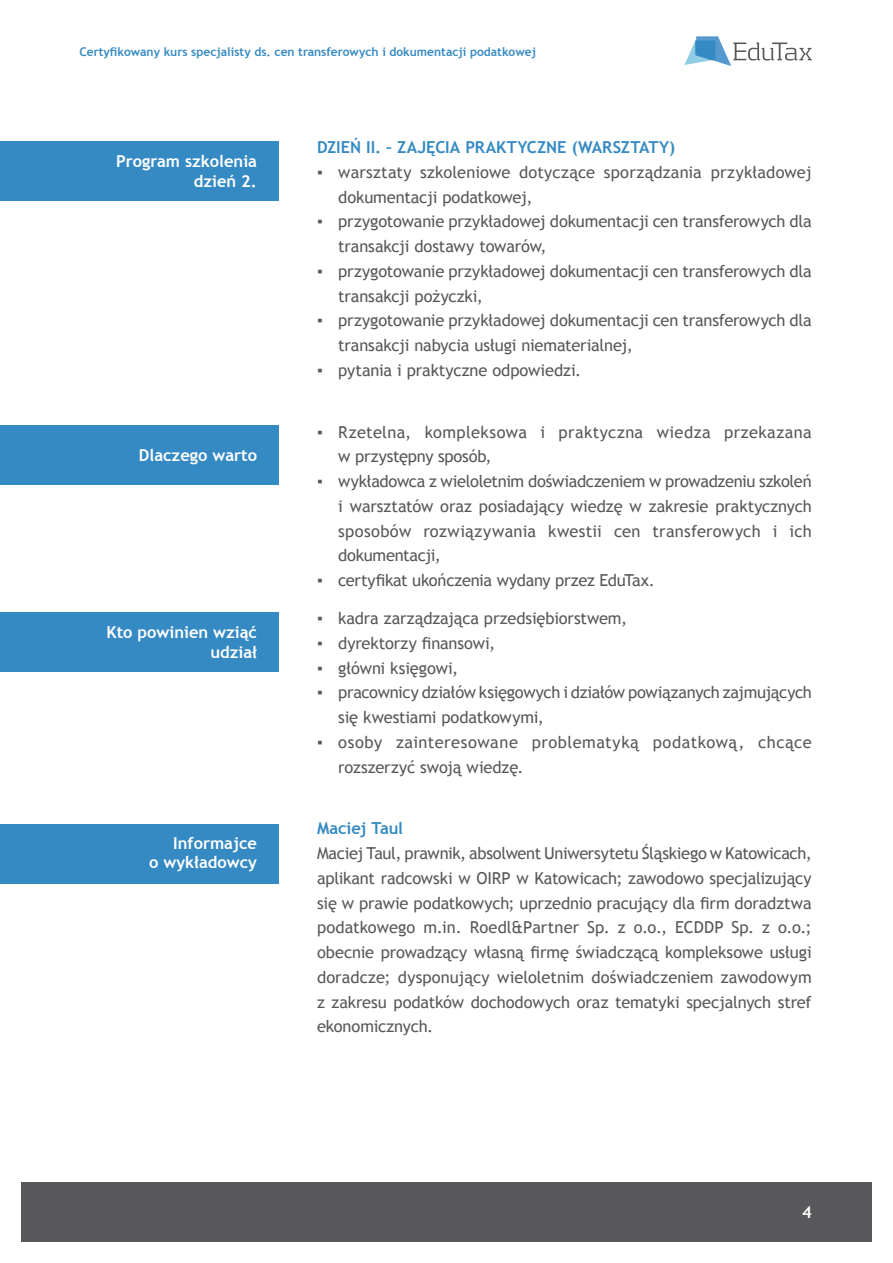
<style>
.page{position:relative;width:893px;height:1263px;background:#fff}
.page>*{position:absolute;margin:0;border:0;box-sizing:border-box;transform-origin:0 0}
.t1{font:16.5px/24.8px "Trebuchet MS";letter-spacing:-.01em;color:#58585a}
.t2{font:700 16.5px/19.8px "Trebuchet MS";color:#fff;text-align:right}
.t3{font:16.5px/24.8px "Trebuchet MS";letter-spacing:.025em;color:#58585a}
.t4{font:16.5px/24.8px "Trebuchet MS";letter-spacing:.02em;color:#58585a}
.t5{font:700 16.5px "Trebuchet MS";letter-spacing:.005em;color:#358ac3}
.t6{font:700 12px "Trebuchet MS";color:#358ac3}
</style>
<div class="page">
<svg style="left:684px;top:36px;width:128px;height:30px"></svg>
<div style="left:21px;top:1182px;width:851px;height:60px;background:#58585a"></div>
<div style="left:0;top:425px;width:278px;height:60px;background:#358ac3"></div>
<div style="left:0;top:612px;width:278px;height:60px;background:#358ac3"></div>
<div style="left:0;top:141px;width:278px;height:60px;background:#358ac3"></div>
<div style="left:0;top:824px;width:278px;height:60px;background:#358ac3"></div>
<p class="t6" style="left:79px;top:44px;width:458px">Certyfikowany kurs specjalisty ds. cen transferowych i dokumentacji podatkowej</p>
<p class="t2" style="left:116px;top:151px;width:142px">Program szkolenia dzień 2.</p>
<p class="t2" style="left:139px;top:446px;width:120px">Dlaczego warto</p>
<p class="t2" style="left:107px;top:622px;width:152px">Kto powinien wziąć udział</p>
<p class="t2" style="left:149px;top:833px;width:109px">Informajce<br>o wykładowcy</p>
<p class="t5" style="left:317px;top:137px;width:360px">Dzień II . – zajęcia praktyczne (warsztaty)</p>
<p class="t1" style="left:338px;top:160px;width:475px;text-indent:-21px">▪ warsztaty szkoleniowe dotyczące sporządzania przykładowej dokumentacji podatkowej,</p>
<p class="t1" style="left:338px;top:209px;width:475px;text-indent:-21px">▪ przygotowanie przykładowej dokumentacji cen transferowych dla transakcji dostawy towarów,</p>
<p class="t1" style="left:338px;top:259px;width:475px;text-indent:-21px">▪ przygotowanie przykładowej dokumentacji cen transferowych dla transakcji pożyczki,</p>
<p class="t1" style="left:338px;top:308px;width:475px;text-indent:-21px">▪ przygotowanie przykładowej dokumentacji cen transferowych dla transakcji nabycia usługi niematerialnej,</p>
<p class="t1" style="left:317px;top:358px;width:266px">▪ pytania i praktyczne odpowiedzi.</p>
<p class="t4" style="left:338px;top:420px;width:475px;text-indent:-21px">▪ Rzetelna, kompleksowa i praktyczna wiedza przekazana w przystępny sposób,</p>
<p class="t1" style="left:338px;top:469px;width:475px;text-align:justify;text-indent:-21px">▪ wykładowca z wieloletnim doświadczeniem w prowadzeniu szkoleń i warsztatów oraz posiadający wiedzę w zakresie praktycznych sposobów rozwiązywania kwestii cen transferowych i ich dokumentacji,</p>
<p class="t1" style="left:317px;top:568px;width:339px">▪ certyfikat ukończenia wydany przez EduTax.</p>
<p class="t1" style="left:317px;top:606px;width:312px">▪ kadra zarządzająca przedsiębiorstwem,</p>
<p class="t1" style="left:317px;top:631px;width:180px">▪ dyrektorzy finansowi,</p>
<p class="t1" style="left:317px;top:656px;width:143px">▪ główni księgowi,</p>
<p class="t1" style="left:338px;top:680px;width:475px;text-indent:-21px">▪ pracownicy działów księgowych i działów powiązanych zajmujących się kwestiami podatkowymi,</p>
<p class="t3" style="left:338px;top:730px;width:475px;text-indent:-21px">▪ osoby zainteresowane problematyką podatkową, chcące rozszerzyć swoją wiedzę.</p>
<p class="t5" style="left:317px;top:818px;width:88px">Maciej Taul</p>
<p class="t1" style="left:317px;top:841px;width:496px;text-align:justify">Maciej Taul, prawnik, absolwent Uniwersytetu Śląskiego w Katowicach, aplikant radcowski w OIRP w Katowicach; zawodowo specjalizujący się w prawie podatkowych; uprzednio pracujący dla firm doradztwa podatkowego m.in. Roedl&amp;Partner Sp. z o.o., ECDDP Sp. z o.o.; obecnie prowadzący własną firmę świadczącą kompleksowe usługi doradcze; dysponujący wieloletnim doświadczeniem zawodowym z zakresu podatków dochodowych oraz tematyki specjalnych stref ekonomicznych.</p>
<p class="t2" style="left:802px;top:1202px;width:11px">4</p>
</div>
